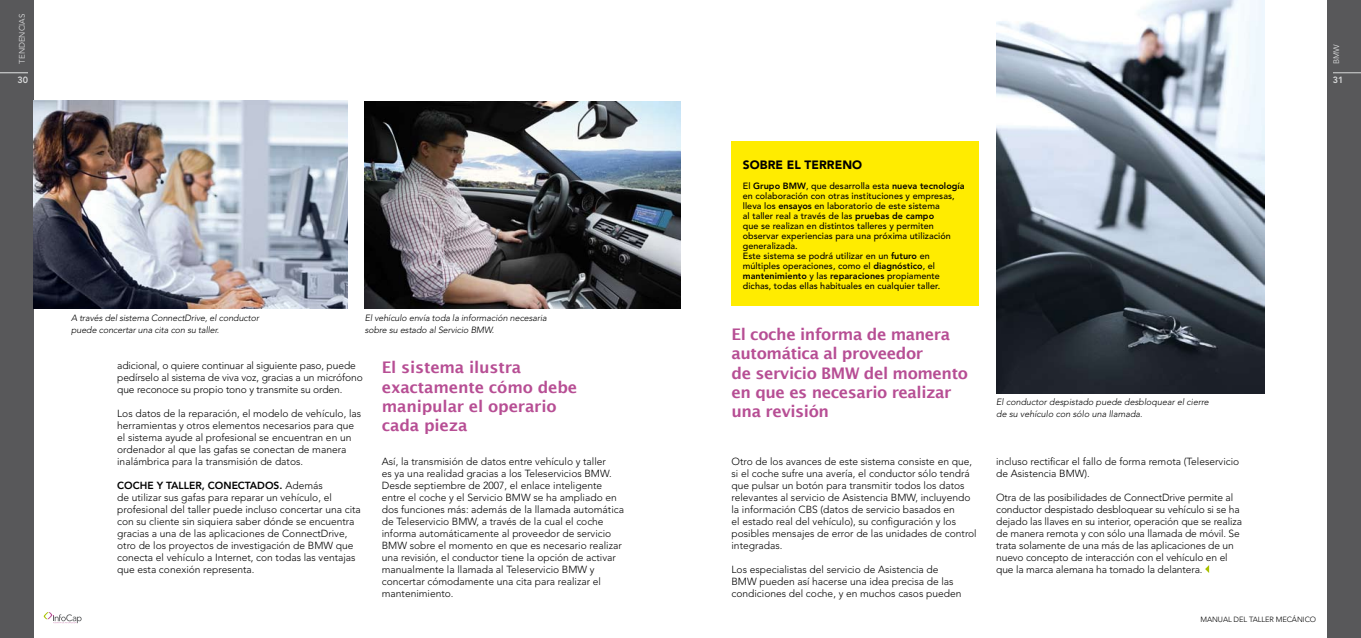
<style>
.page{position:relative;width:1361px;height:638px;background:#fff}
.page>*{position:absolute;margin:0;border:0;box-sizing:border-box;transform-origin:0 0}
.t1{font:600 16px/19.2px "Lucida Sans";letter-spacing:-.025em;color:#b74e94}
.t2{font:900 12px "Avenir";letter-spacing:.005em;color:#000}
.t3{font:300 10.2px/12px "Avenir";color:#000}
.t4{font:500 9px/10px "Avenir";letter-spacing:.005em;color:#000}
.t5{font:italic 300 9px/12px "Avenir";letter-spacing:-.01em;color:#000}
.t6{font:800 9px "Avenir";color:#d9dadb}
.t7{font:8px "Avenir";color:#d9dadb}
.t8{font:300 7.5px "Avenir";letter-spacing:-.01em;color:#000}
.s1{font-weight:800}
</style>
<div class="page">
<div style="left:0;top:0;width:34px;height:638px;background:#58585a"></div>
<svg style="left:0;top:73px;width:28px;height:1px"></svg>
<svg style="left:44px;top:612px;width:38px;height:12px"></svg>
<div style="left:1327px;top:0;width:34px;height:638px;background:#58585a"></div>
<svg style="left:1333px;top:73px;width:28px;height:1px"></svg>
<div style="left:731px;top:141px;width:248px;height:164px;background:#ffec00"></div>
<img style="left:34px;top:101px;width:313px;height:208px">
<img style="left:996px;top:0;width:268px;height:393px">
<img style="left:365px;top:101px;width:315px;height:208px">
<svg style="left:1205px;top:565px;width:4px;height:8px"></svg>
<p class="t7" style="left:18px;top:64px;width:52px;rotate:-90deg">TENDENCIAS</p>
<p class="t6" style="left:17px;top:74px;width:12px">30</p>
<p class="t5" style="left:71px;top:312px;width:189px">A través del sistema ConnectDrive, el conductor puede concertar una cita con su taller.</p>
<p class="t5" style="left:365px;top:312px;width:183px">El vehículo envía toda la información necesaria sobre su estado al Servicio BMW.</p>
<p class="t3" style="left:117px;top:359px;width:247px">adicional, o quiere continuar al siguiente paso, puede pedírselo al sistema de viva voz, gracias a un micrófono que reconoce su propio tono y transmite su orden.</p>
<p class="t3" style="left:117px;top:407px;width:245px">Los datos de la reparación, el modelo de vehículo, las herramientas y otros elementos necesarios para que el sistema ayude al profesional se encuentran en un ordenador al que las gafas se conectan de manera inalámbrica para la transmisión de datos.</p>
<p class="t3" style="left:117px;top:479px;width:245px"><span class="s1">COCHE Y TALLER, CONECTADOS.</span> Además<br>de utilizar sus gafas para reparar un vehículo, el profesional del taller puede incluso concertar una cita con su cliente sin siquiera saber dónde se encuentra gracias a una de las aplicaciones de ConnectDrive, otro de los proyectos de investigación de BMW que conecta el vehículo a Internet, con todas las ventajas que esta conexión representa.</p>
<h1 class="t1" style="left:382px;top:358px;width:197px">El sistema ilustra exactamente cómo debe manipular el operario cada pieza</h1>
<p class="t3" style="left:382px;top:455px;width:244px">Así, la transmisión de datos entre vehículo y taller<br>es ya una realidad gracias a los Teleservicios BMW.<br>Desde septiembre de 2007, el enlace inteligente entre el coche y el Servicio BMW se ha ampliado en dos funciones más: además de la llamada automática de Teleservicio BMW, a través de la cual el coche informa automáticamente al proveedor de servicio BMW sobre el momento en que es necesario realizar una revisión, el conductor tiene la opción de activar manualmente la llamada al Teleservicio BMW y concertar cómodamente una cita para realizar el mantenimiento.</p>
<p class="t7" style="left:1331px;top:64px;width:21px;rotate:-90deg">BMW</p>
<p class="t6" style="left:1333px;top:74px;width:12px">31</p>
<p class="t2" style="left:743px;top:158px;width:121px">SOBRE EL TERRENO</p>
<p class="t4" style="left:743px;top:181px;width:223px">El <span class="s1">Grupo BMW</span>, que desarrolla esta <span class="s1">nueva tecnología </span>en colaboración con otras instituciones y empresas, lleva los <span class="s1">ensayos</span> en laboratorio de este sistema<br>al taller real a través de las <span class="s1">pruebas de campo<br></span>que se realizan en distintos talleres y permiten observar experiencias para una próxima utilización generalizada.<br>Este sistema se podrá utilizar en un <span class="s1">futuro</span> en múltiples operaciones, como el <span class="s1">diagnóstico</span>, el <span class="s1">mantenimiento</span> y las <span class="s1">reparaciones</span> propiamente dichas, todas ellas habituales en cualquier taller.</p>
<h1 class="t1" style="left:731px;top:325px;width:238px">El coche informa de manera automática al proveedor<br>de servicio BMW del momento en que es necesario realizar una revisión</h1>
<p class="t3" style="left:731px;top:455px;width:247px">Otro de los avances de este sistema consiste en que, si el coche sufre una avería, el conductor sólo tendrá que pulsar un botón para transmitir todos los datos relevantes al servicio de Asistencia BMW, incluyendo la información CBS (datos de servicio basados en<br>el estado real del vehículo), su configuración y los posibles mensajes de error de las unidades de control integradas.</p>
<p class="t3" style="left:731px;top:563px;width:231px">Los especialistas del servicio de Asistencia de<br>BMW pueden así hacerse una idea precisa de las condiciones del coche, y en muchos casos pueden</p>
<p class="t5" style="left:996px;top:396px;width:214px">El conductor despistado puede desbloquear el cierre de su vehículo con sólo una llamada.</p>
<p class="t3" style="left:996px;top:455px;width:245px">incluso rectificar el fallo de forma remota (Teleservicio de Asistencia BMW).</p>
<p class="t3" style="left:996px;top:491px;width:247px">Otra de las posibilidades de ConnectDrive permite al conductor despistado desbloquear su vehículo si se ha dejado las llaves en su interior, operación que se realiza de manera remota y con sólo una llamada de móvil. Se trata solamente de una más de las aplicaciones de un nuevo concepto de interacción con el vehículo en el que la marca alemana ha tomado la delantera.</p>
<p class="t8" style="left:1200px;top:615px;width:117px">MANUAL DEL TALLER MECÁNICO</p>
</div>
